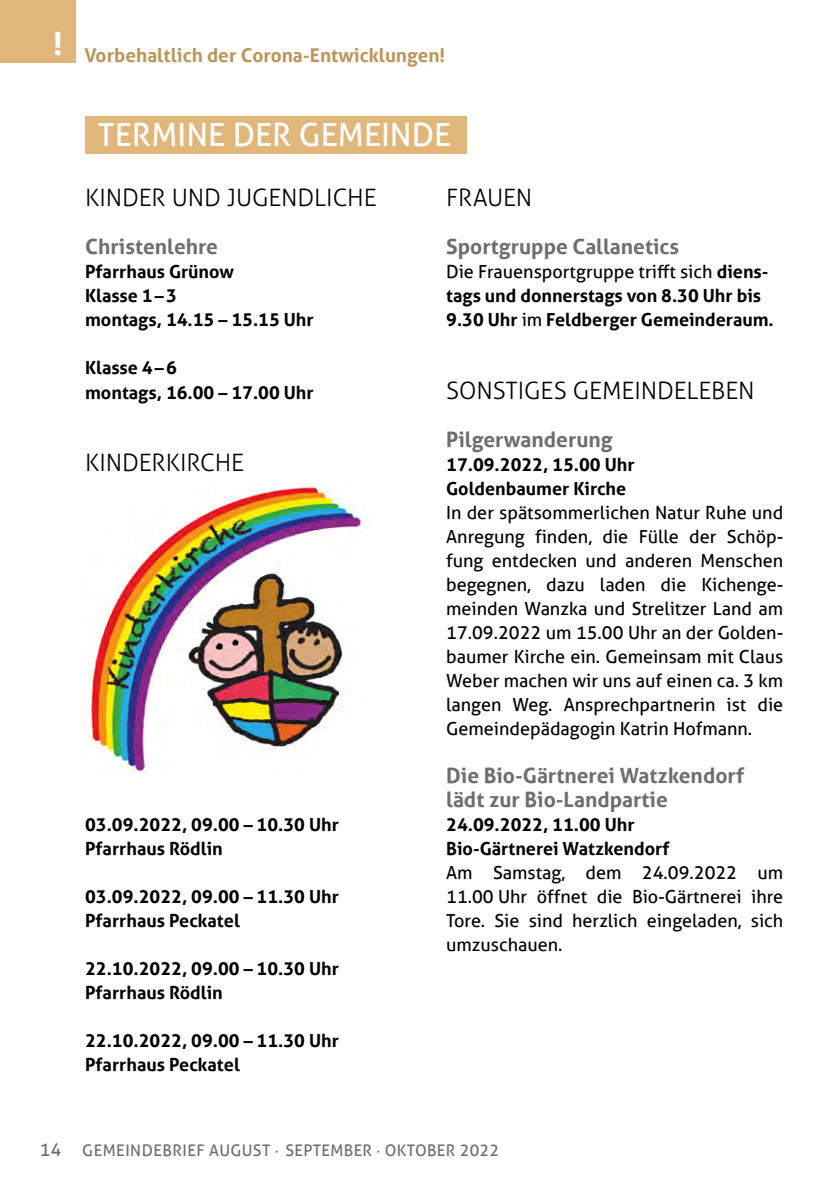
<style>
.page{position:relative;width:840px;height:1191px;background:#fff}
.page>*{position:absolute;margin:0;border:0;box-sizing:border-box;transform-origin:0 0}
.t1{font:32px "Aller";color:#fff}
.t2{font:300 24px "Aller";letter-spacing:-.01em;color:#000}
.t3{font:700 21px/24px "Aller";color:#6e6e6e}
.t4{font:700 19px "Aller";color:#bb955a}
.t5{font:18px/24px "Aller";color:#000;text-align:justify}
.t6{font:700 18px/24px "Aller";color:#000}
.t7{font:16px "Aller";letter-spacing:.02em;color:#6e6e6e}
.s1{font-weight:400}
.s2{font-size:18px}
</style>
<div class="page">
<div style="left:85px;top:117px;width:381px;height:37px;background:#e0b67a"></div>
<div style="left:0;top:0;width:76px;height:63px;background:#e0b67a"></div>
<img style="left:90px;top:482px;width:278px;height:291px">
<p class="t4" style="left:53px;top:44px;width:393px"><sup>!</sup> Vorbehaltlich der Corona-Entwicklungen!</p>
<h1 class="t1" style="left:98px;top:115px;width:354px">TERMINE DER GEMEINDE</h1>
<h2 class="t2" style="left:85px;top:183px;width:293px">KINDER UND JUGENDLICHE</h2>
<p class="t3" style="left:85px;top:235px;width:134px">Christenlehre</p>
<p class="t6" style="left:85px;top:260px;width:230px">Pfarrhaus Grünow<br>Klasse 1–3<br>montags, 14.15 – 15.15 Uhr</p>
<p class="t6" style="left:85px;top:356px;width:230px">Klasse 4–6<br>montags, 16.00 – 17.00 Uhr</p>
<h2 class="t2" style="left:85px;top:447px;width:160px">KINDERKIRCHE</h2>
<p class="t6" style="left:85px;top:812px;width:255px">03.09.2022, 09.00 – 10.30 Uhr<br>Pfarrhaus Rödlin</p>
<p class="t6" style="left:85px;top:884px;width:255px">03.09.2022, 09.00 – 11.30 Uhr<br>Pfarrhaus Peckatel</p>
<p class="t6" style="left:85px;top:956px;width:255px">22.10.2022, 09.00 – 10.30 Uhr<br>Pfarrhaus Rödlin</p>
<p class="t6" style="left:85px;top:1028px;width:255px">22.10.2022, 09.00 – 11.30 Uhr<br>Pfarrhaus Peckatel</p>
<h2 class="t2" style="left:446px;top:183px;width:88px">FRAUEN</h2>
<p class="t3" style="left:446px;top:235px;width:234px">Sportgruppe Callanetics</p>
<p class="t6" style="left:446px;top:260px;width:329px"><span class="s1">Die Frauensportgruppe trifft sich</span> diens&shy;tags und donnerstags von 8.30 Uhr bis<br>9.30 Uhr <span class="s1">im</span> Feldberger Gemeinderaum.</p>
<h2 class="t2" style="left:446px;top:375px;width:310px">SONSTIGES GEMEINDELEBEN</h2>
<p class="t3" style="left:446px;top:427px;width:168px">Pilgerwanderung</p>
<p class="t6" style="left:446px;top:452px;width:190px">17.09.2022, 15.00 Uhr<br>Goldenbaumer Kirche</p>
<p class="t5" style="left:446px;top:500px;width:338px">In der spätsommerlichen Natur Ruhe und Anregung finden, die Fülle der Schöp&shy;fung entdecken und anderen Menschen begegnen, dazu laden die Kichenge&shy;meinden Wanzka und Strelitzer Land am 17.09.2022 um 15.00 Uhr an der Golden&shy;baumer Kirche ein. Gemeinsam mit Claus Weber machen wir uns auf einen ca. 3 km langen Weg. Ansprechpartnerin ist die Gemeindepädagogin Katrin Hofmann.</p>
<p class="t3" style="left:446px;top:763px;width:299px">Die Bio-Gärtnerei Watzkendorf lädt zur Bio-Landpartie</p>
<p class="t6" style="left:446px;top:812px;width:225px">24.09.2022, 11.00 Uhr<br>Bio-Gärtnerei Watzkendorf</p>
<p class="t5" style="left:446px;top:860px;width:338px">Am Samstag, dem 24.09.2022 um 11.00 Uhr öffnet die Bio-Gärtnerei ihre Tore. Sie sind herzlich eingeladen, sich umzuschauen.</p>
<p class="t7" style="left:40px;top:1140px;width:460px"><span class="s2">14</span> GEMEINDEBRIEF AUGUST · SEPTEMBER · OKTOBER 2022</p>
</div>
